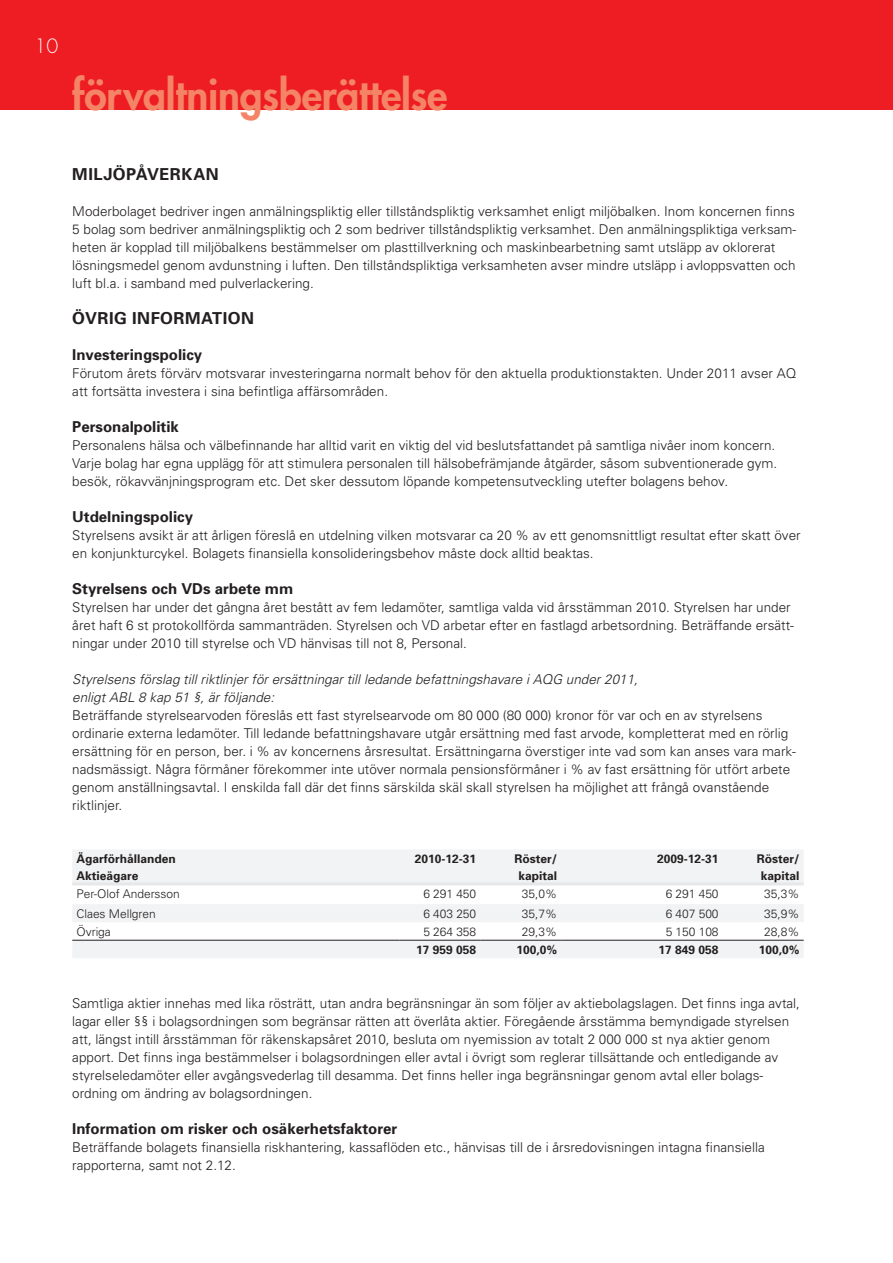
<style>
.page{position:relative;width:893px;height:1263px;background:#fff}
.page>*{position:absolute;margin:0;border:0;box-sizing:border-box;transform-origin:0 0}
.t1{font:800 40.65px "Futura Std";letter-spacing:-.005em;color:#f48465}
.t2{font:300 19.2px "Futura Std";color:#fff}
.t3{font:700 16.5px "Univers";letter-spacing:.03em;color:#231f20}
.t4{font:700 15px "Univers";color:#231f20}
.t5{font:300 13.5px/18px "Univers";color:#231f20}
.t6{font:italic 300 13.5px/18px "Univers";color:#231f20}
.t7{font:300 12px "Univers";letter-spacing:-.005em;color:#231f20}
.t8{font:700 12px/16.5px "Univers";color:#231f20;text-align:center}
</style>
<div class="page">
<div style="left:0;top:0;width:893px;height:109px;background:#ee1d23"></div>
<svg style="left:72px;top:850px;width:732px;height:108px;fill:#f2f3f4"></svg>
<hr style="left:72px;top:940px;width:328px;height:1px;background:#231f20">
<hr style="left:400px;top:940px;width:80px;height:1px;background:#231f20">
<hr style="left:480px;top:940px;width:81px;height:1px;background:#231f20">
<hr style="left:561px;top:940px;width:81px;height:1px;background:#231f20">
<hr style="left:642px;top:940px;width:81px;height:1px;background:#231f20">
<hr style="left:723px;top:940px;width:81px;height:1px;background:#231f20">
<hr style="left:72px;top:882px;width:328px;height:3px;background:#e6e7e9">
<hr style="left:400px;top:882px;width:80px;height:3px;background:#e6e7e9">
<hr style="left:480px;top:882px;width:81px;height:3px;background:#e6e7e9">
<hr style="left:561px;top:882px;width:81px;height:3px;background:#e6e7e9">
<hr style="left:642px;top:882px;width:81px;height:3px;background:#e6e7e9">
<hr style="left:723px;top:882px;width:81px;height:3px;background:#e6e7e9">
<h2 class="t2" style="left:35px;top:34px;width:25px">10</h2>
<h1 class="t1" style="left:72px;top:69px;width:377px">förvaltningsberättelse</h1>
<p class="t3" style="left:72px;top:164px;width:88px">Miljöpåverkan</p>
<p class="t5" style="left:72px;top:202px;width:725px">Moderbolaget bedriver ingen anmälningspliktig eller tillståndspliktig verksamhet enligt miljöbalken. Inom koncernen finns 5 bolag som bedriver anmälningspliktig och 2 som bedriver tillståndspliktig verksamhet. Den anmälningspliktiga verksam&shy;heten är kopplad till miljöbalkens bestämmelser om plasttillverkning och maskinbearbetning samt utsläpp av oklorerat lösningsmedel genom avdunstning i luften. Den tillståndspliktiga verksamheten avser mindre utsläpp i avloppsvatten och luft bl.a. i samband med pulverlackering.</p>
<p class="t3" style="left:72px;top:308px;width:13px">Övr</p>
<p class="t3" style="left:109px;top:308px;width:79px">ig informa</p>
<p class="t3" style="left:212px;top:308px;width:40px">tion</p>
<p class="t4" style="left:72px;top:346px;width:132px">Investeringspolicy</p>
<p class="t5" style="left:72px;top:364px;width:725px">Förutom årets förvärv motsvarar investeringarna normalt behov för den aktuella produktionstakten. Under 2011 avser AQ att fortsätta investera i sina befintliga affärsområden.</p>
<p class="t4" style="left:72px;top:418px;width:108px">Personalpolitik</p>
<p class="t5" style="left:72px;top:436px;width:706px">Personalens hälsa och välbefinnande har alltid varit en viktig del vid beslutsfattandet på samtliga nivåer inom koncern.<br>Varje bolag har egna upplägg för att stimulera personalen till hälsobefrämjande åtgärder, såsom subventionerade gym. besök, rökavvänjningsprogram etc. Det sker dessutom löpande kompetensutveckling utefter bolagens behov.</p>
<p class="t4" style="left:72px;top:508px;width:122px">Utdelningspolicy</p>
<p class="t5" style="left:72px;top:526px;width:730px">Styrelsens avsikt är att årligen föreslå en utdelning vilken motsvarar ca 20 % av ett genomsnittligt resultat efter skatt över en konjunkturcykel. Bolagets finansiella konsolideringsbehov måste dock alltid beaktas.</p>
<p class="t4" style="left:72px;top:580px;width:222px">Styrelsens och VDs arbete mm</p>
<p class="t5" style="left:72px;top:598px;width:723px">Styrelsen har under det gångna året bestått av fem ledamöter, samtliga valda vid årsstämman 2010. Styrelsen har under året haft 6 st protokollförda sammanträden. Styrelsen och VD arbetar efter en fastlagd arbetsordning. Beträffande ersätt&shy;ningar under 2010 till styrelse och VD hänvisas till not 8, Personal.</p>
<p class="t6" style="left:72px;top:670px;width:567px">Styrelsens förslag till riktlinjer för ersättningar till ledande befattningshavare i AQG under 2011, enligt ABL 8 kap 51 §, är följande:</p>
<p class="t5" style="left:72px;top:706px;width:725px">Beträffande styrelsearvoden föreslås ett fast styrelsearvode om 80 000 (80 000) kronor för var och en av styrelsens ordinarie externa ledamöter. Till ledande befattningshavare utgår ersättning med fast arvode, kompletterat med en rörlig ersättning för en person, ber. i % av koncernens årsresultat. Ersättningarna överstiger inte vad som kan anses vara mark&shy;nadsmässigt. Några förmåner förekommer inte utöver normala pensionsförmåner i % av fast ersättning för utfört arbete genom anställningsavtal. I enskilda fall där det finns särskilda skäl skall styrelsen ha möjlighet att frångå ovanstående riktlinjer.</p>
<p class="t8" style="left:77px;top:851px;width:101px;text-align:left">Ägarförhållanden<br>Aktieägare</p>
<p class="t8" style="left:415px;top:851px;width:63px">2010-12-31</p>
<p class="t8" style="left:514px;top:851px;width:44px">Röster/ kapital</p>
<p class="t8" style="left:657px;top:851px;width:63px">2009-12-31</p>
<p class="t8" style="left:757px;top:851px;width:44px">Röster/ kapital</p>
<p class="t7" style="left:77px;top:886px;width:105px">Per-Olof Andersson</p>
<p class="t7" style="left:423px;top:886px;width:54px">6 291 450</p>
<p class="t7" style="left:522px;top:886px;width:37px">35,0%</p>
<p class="t7" style="left:666px;top:886px;width:54px">6 291 450</p>
<p class="t7" style="left:764px;top:886px;width:37px">35,3%</p>
<p class="t7" style="left:77px;top:906px;width:81px">Claes Mellgren</p>
<p class="t7" style="left:423px;top:906px;width:54px">6 403 250</p>
<p class="t7" style="left:522px;top:906px;width:37px">35,7%</p>
<p class="t7" style="left:666px;top:906px;width:54px">6 407 500</p>
<p class="t7" style="left:764px;top:906px;width:37px">35,9%</p>
<p class="t7" style="left:77px;top:924px;width:36px">Övriga</p>
<p class="t7" style="left:423px;top:924px;width:54px">5 264 358</p>
<p class="t7" style="left:522px;top:924px;width:37px">29,3%</p>
<p class="t7" style="left:666px;top:924px;width:54px">5 150 108</p>
<p class="t7" style="left:764px;top:924px;width:37px">28,8%</p>
<p class="t8" style="left:416px;top:941px;width:62px">17 959 058</p>
<p class="t8" style="left:516px;top:941px;width:42px">100,0%</p>
<p class="t8" style="left:659px;top:941px;width:62px">17 849 058</p>
<p class="t8" style="left:759px;top:941px;width:42px">100,0%</p>
<p class="t5" style="left:72px;top:994px;width:729px">Samtliga aktier innehas med lika rösträtt, utan andra begränsningar än som följer av aktiebolagslagen. Det finns inga avtal, lagar eller §§ i bolagsordningen som begränsar rätten att överlåta aktier. Föregående årsstämma bemyndigade styrelsen att, längst intill årsstämman för räkenskapsåret 2010, besluta om nyemission av totalt 2 000 000 st nya aktier genom apport. Det finns inga bestämmelser i bolagsordningen eller avtal i övrigt som reglerar tillsättande och entledigande av styrelseledamöter eller avgångsvederlag till desamma. Det finns heller inga begränsningar genom avtal eller bolags&shy;ordning om ändring av bolagsordningen.</p>
<p class="t4" style="left:72px;top:1120px;width:327px">Information om risker och osäkerhetsfaktorer</p>
<p class="t5" style="left:72px;top:1138px;width:694px">Beträffande bolagets finansiella riskhantering, kassaflöden etc., hänvisas till de i årsredovisningen intagna finansiella rapporterna, samt not 2.12.</p>
</div>
